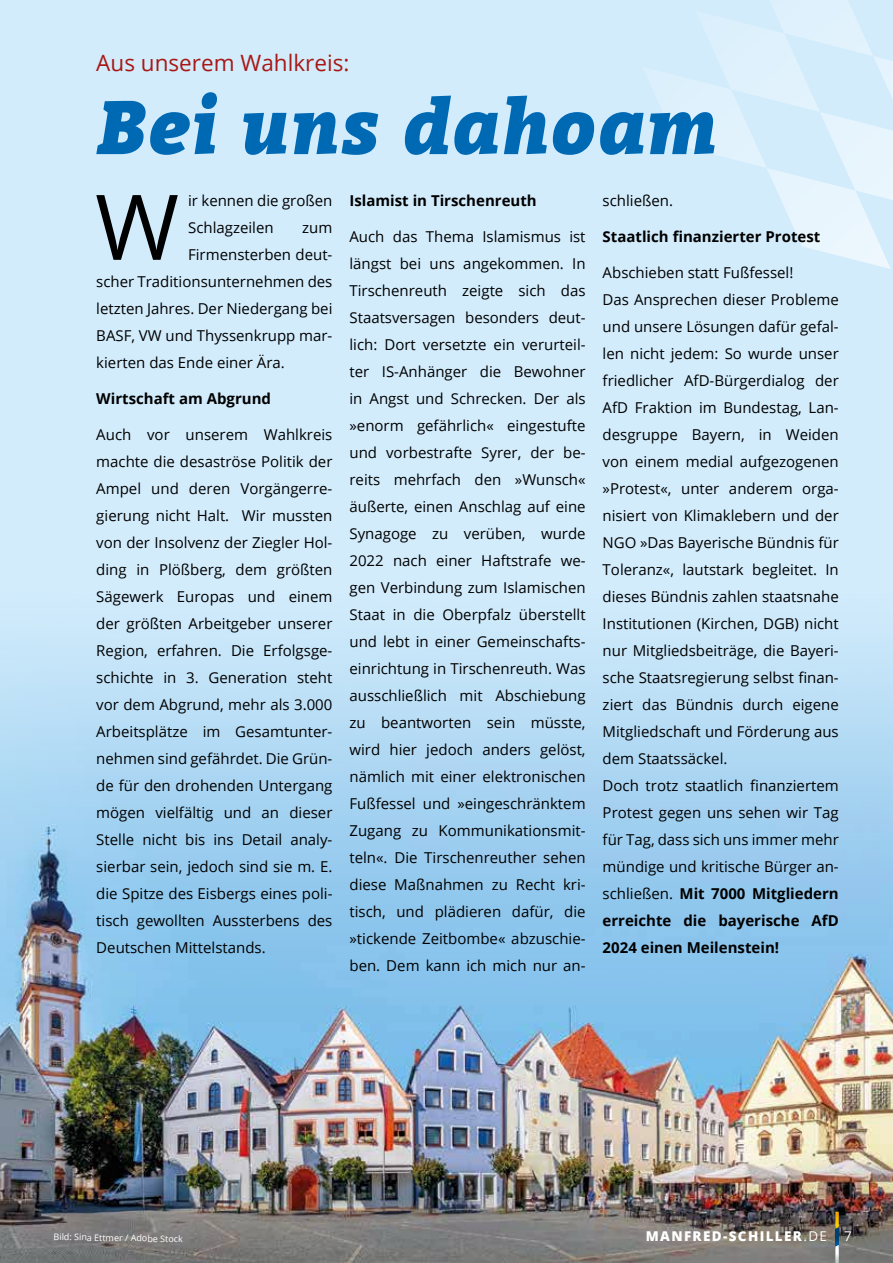
<style>
.page{position:relative;width:893px;height:1263px;background:#d2ecfc}
.page>*{position:absolute;margin:0;border:0;box-sizing:border-box;transform-origin:0 0}
.t1{font:90.6px "Open Sans";color:#000}
.t2{font:italic 900 75px "Bitter";color:#0069b4}
.t3{font:22.5px "Open Sans";color:#a81815}
.t4{font:15px/27px "Open Sans";color:#000}
.t5{font:700 15px "Open Sans";color:#000}
.t6{font:800 13.5px "Open Sans";letter-spacing:.1em;color:#fff}
.t7{font:13.5px "Open Sans";color:#fff}
.t8{font:9px "Open Sans";color:#fff}
.s1{font-weight:700}
.s2{font-weight:400}
</style>
<div class="page">
<img style="left:0;top:646px;width:893px;height:509px">
<img style="left:0;top:1155px;width:893px;height:108px">
<svg style="left:835px;top:1229px;width:4px;height:16px"></svg>
<svg style="left:835px;top:1212px;width:4px;height:17px"></svg>
<svg style="left:835px;top:1245px;width:4px;height:18px"></svg>
<svg style="left:661px;top:0;width:232px;height:269px"></svg>
<h3 class="t3" style="left:96px;top:48px;width:255px">Aus unserem Wahlkreis:</h3>
<h2 class="t2" style="left:96px;top:77px;width:623px">Bei uns dahoam</h2>
<h1 class="t1" style="left:95px;top:165px;width:85px">W</h1>
<p class="t4" style="left:188px;top:186px;width:146px">ir kennen die großen<br>Schlagzeilen</p>
<p class="t4" style="left:302px;top:213px;width:32px">zum</p>
<p class="t4" style="left:188px;top:240px;width:146px">Firmensterben deut-</p>
<p class="t4" style="left:96px;top:267px;width:238px">scher Traditionsunternehmen des</p>
<p class="t4" style="left:96px;top:294px;width:238px">letzten Jahres. Der Niedergang bei</p>
<p class="t4" style="left:96px;top:321px;width:238px">BASF, VW und Thyssenkrupp mar-</p>
<p class="t4" style="left:96px;top:348px;width:190px">kierten das Ende einer Ära.</p>
<p class="t5" style="left:96px;top:388px;width:176px">Wirtschaft am Abgrund</p>
<p class="t4" style="left:96px;top:420px;width:238px;text-align:justify">Auch vor unserem Wahlkreis machte die desaströse Politik der Ampel und deren Vorgängerre&shy;gierung nicht Halt. Wir mussten von der Insolvenz der Ziegler Hol&shy;ding in Plößberg, dem größten Sägewerk Europas und einem der größten Arbeitgeber unserer Region, erfahren. Die Erfolgsge&shy;schichte in 3. Generation steht vor dem Abgrund, mehr als 3.000<br>Arbeitsplätze im Gesamtunter&shy;nehmen sind gefährdet. Die Grün&shy;de für den drohenden Untergang mögen vielfältig und an dieser Stelle nicht bis ins Detail analy&shy;sierbar sein, jedoch sind sie m. E. die Spitze des Eisbergs eines poli&shy;tisch gewollten Aussterbens des Deutschen Mittelstands.</p>
<p class="t5" style="left:349px;top:190px;width:189px">Islamist in Tirschenreuth</p>
<p class="t4" style="left:349px;top:222px;width:238px;text-align:justify">Auch das Thema Islamismus ist längst bei uns angekommen. In Tirschenreuth zeigte sich das Staatsversagen besonders deut&shy;lich: Dort versetzte ein verurteil&shy;ter IS-Anhänger die Bewohner in Angst und Schrecken. Der als »enorm gefährlich« eingestufte und vorbestrafte Syrer, der be&shy;reits mehrfach den »Wunsch« äußerte, einen Anschlag auf eine Synagoge zu verüben, wurde 2022 nach einer Haftstrafe we&shy;gen Verbindung zum Islamischen Staat in die Oberpfalz überstellt und lebt in einer Gemeinschafts&shy;einrichtung in Tirschenreuth. Was ausschließlich mit Abschiebung zu beantworten sein müsste, wird hier jedoch anders gelöst, nämlich mit einer elektronischen Fußfessel und »eingeschränktem Zugang zu Kommunikationsmit&shy;teln«. Die Tirschenreuther sehen diese Maßnahmen zu Recht kri&shy;tisch, und plädieren dafür, die »tickende Zeitbombe« abzuschie&shy;ben. Dem kann ich mich nur an-</p>
<p class="t4" style="left:603px;top:186px;width:72px">schließen.</p>
<p class="t5" style="left:603px;top:226px;width:219px">Staatlich finanzierter Protest</p>
<p class="t4" style="left:603px;top:258px;width:238px">Abschieben statt Fußfessel!<br>Das Ansprechen dieser Probleme und unsere Lösungen dafür gefal&shy;len nicht jedem: So wurde unser friedlicher AfD-Bürgerdialog der<br>AfD Fraktion im Bundestag, Lan&shy;desgruppe Bayern, in Weiden von einem medial aufgezogenen »Protest«, unter anderem orga&shy;nisiert von Klimaklebern und der<br>NGO »Das Bayerische Bündnis für<br>Toleranz«, lautstark begleitet. In dieses Bündnis zahlen staatsnahe<br>Institutionen (Kirchen, DGB) nicht nur Mitgliedsbeiträge, die Bayeri&shy;sche Staatsregierung selbst finan&shy;ziert das Bündnis durch eigene<br>Mitgliedschaft und Förderung aus dem Staatssäckel.<br>Doch trotz staatlich finanziertem<br>Protest gegen uns sehen wir Tag für Tag, dass sich uns immer mehr mündige und kritische Bürger an&shy;schließen. <span class="s1">Mit 7000 Mitgliedern erreichte die bayerische AfD<br>2024 einen Meilenstein!</span></p>
<p class="t8" style="left:54px;top:1230px;width:131px;rotate:1deg">Bild: Sina Ettmer / Adobe Stock</p>
<p class="t6" style="left:646px;top:1226px;width:183px">MANFRED-SCHILLER<span class="s2">.DE</span></p>
<p class="t7" style="left:844px;top:1227px;width:9px">7</p>
</div>
